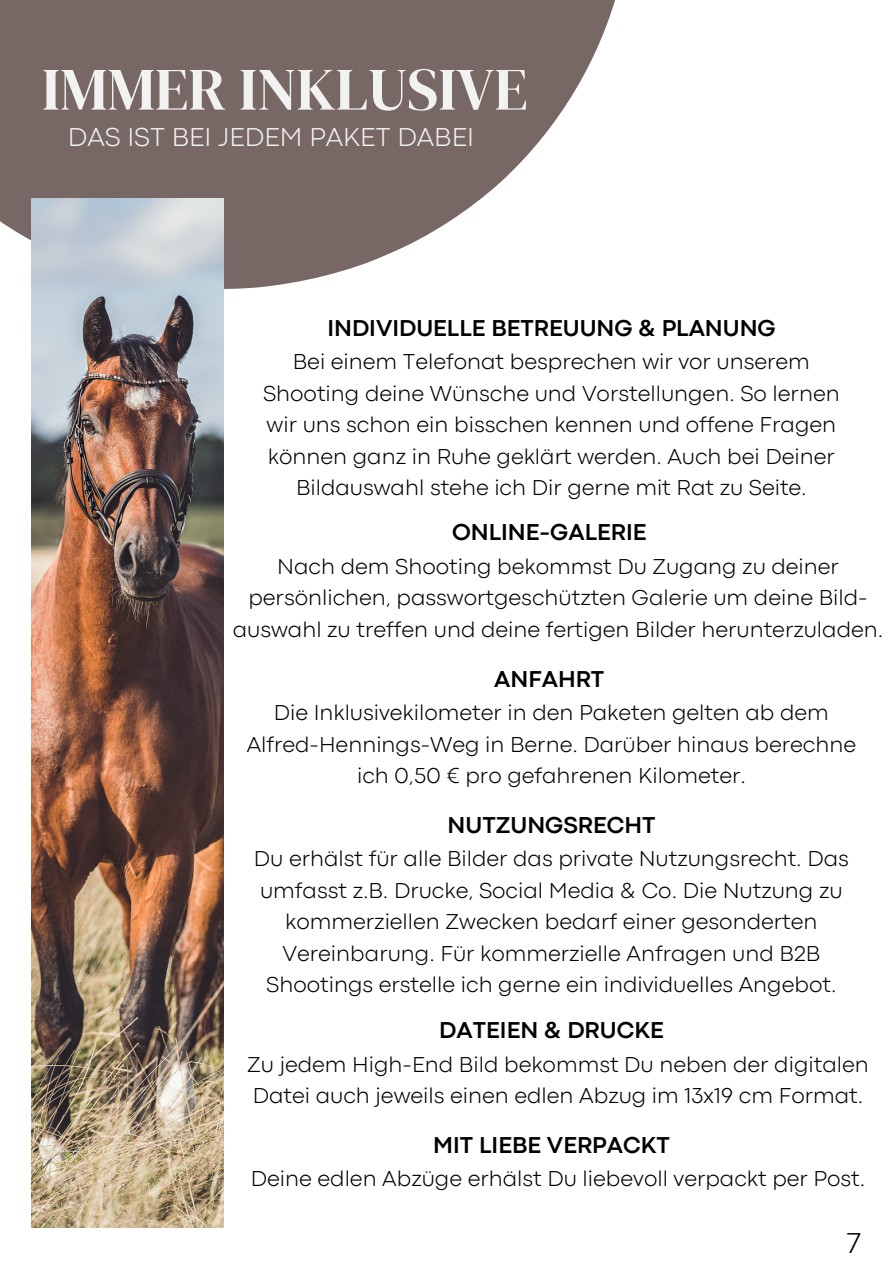
<style>
.page{position:relative;width:894px;height:1264px;background:#fff}
.page>*{position:absolute;margin:0;border:0;box-sizing:border-box;transform-origin:0 0}
.t1{font:60px "DM Serif Display";color:#f2f3f1}
.t2{font:300 30px "Codec Pro";color:#000}
.t3{font:300 27px "Codec Pro";color:#f2f3f1}
.t4{font:700 24px "Codec Pro";color:#000}
.t5{font:300 22.5px/31.5px "Codec Pro";color:#000;text-align:center}
</style>
<div class="page">
<svg style="left:0;top:0;width:615px;height:302px;fill:#776865"></svg>
<img style="left:32px;top:199px;width:191px;height:1028px">
<h1 class="t1" style="left:42px;top:47px;width:487px">IMMER INKLUSIVE</h1>
<p class="t3" style="left:68px;top:127px;width:407px">DAS IST BEI JEDEM PAKET DABEI</p>
<p class="t4" style="left:327px;top:319px;width:450px">INDIVIDUELLE BETREUUNG &amp; PLANUNG</p>
<p class="t5" style="left:263px;top:348px;width:578px">Bei einem Telefonat besprechen wir vor unserem Shooting deine Wünsche und Vorstellungen. So lernen wir uns schon ein bisschen kennen und offene Fragen können ganz in Ruhe geklärt werden. Auch bei Deiner Bildauswahl stehe ich Dir gerne mit Rat zu Seite.</p>
<p class="t4" style="left:452px;top:524px;width:196px">ONLINE-GALERIE</p>
<p class="t5" style="left:233px;top:552px;width:651px">Nach dem Shooting bekommst Du Zugang zu deiner persönlichen, passwortgeschützten Galerie um deine Bild&shy;auswahl zu treffen und deine fertigen Bilder herunterzuladen.</p>
<p class="t4" style="left:494px;top:670px;width:112px">ANFAHRT</p>
<p class="t5" style="left:246px;top:698px;width:610px">Die Inklusivekilometer in den Paketen gelten ab dem<br>Alfred-Hennings-Weg in Berne. Darüber hinaus berechne ich 0,50 € pro gefahrenen Kilometer.</p>
<p class="t4" style="left:447px;top:816px;width:209px">NUTZUNGSRECHT</p>
<p class="t5" style="left:254px;top:844px;width:596px">Du erhälst für alle Bilder das private Nutzungsrecht. Das umfasst z.B. Drucke, Social Media &amp; Co. Die Nutzung zu kommerziellen Zwecken bedarf einer gesonderten Vereinbarung. Für kommerzielle Anfragen und B2B Shootings erstelle ich gerne ein individuelles Angebot.</p>
<p class="t4" style="left:439px;top:1021px;width:226px">DATEIEN &amp; DRUCKE</p>
<p class="t5" style="left:247px;top:1050px;width:623px;text-align:left">Zu jedem High-End Bild bekommst Du neben der digitalen<br>Datei auch jeweils einen edlen Abzug im 13x19 cm Format.</p>
<p class="t4" style="left:433px;top:1136px;width:238px">MIT LIEBE VERPACKT</p>
<p class="t5" style="left:251px;top:1164px;width:615px">Deine edlen Abzüge erhälst Du liebevoll verpackt per Post.</p>
<h2 class="t2" style="left:846px;top:1232px;width:16px">7</h2>
</div>
